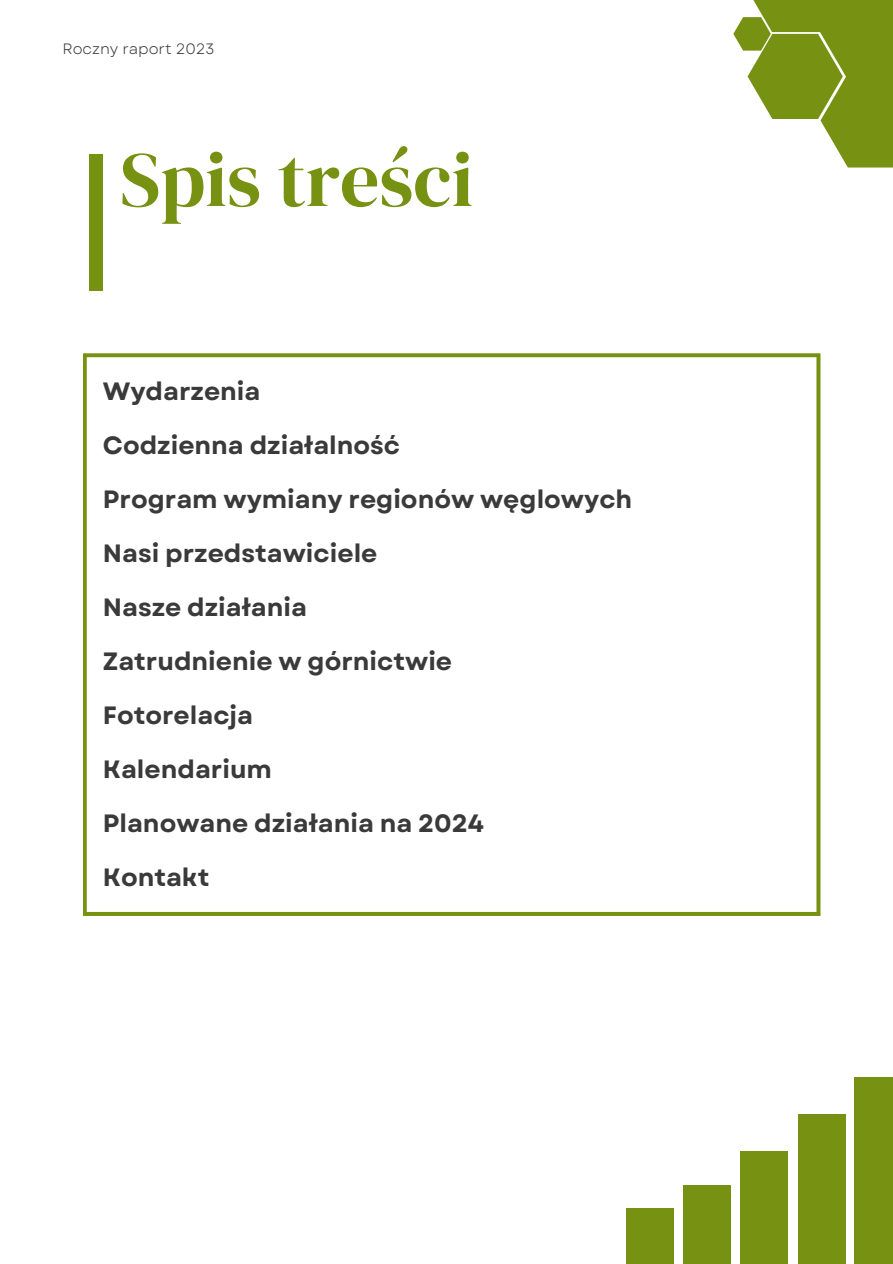
<style>
.page{position:relative;width:893px;height:1264px;background:#fff}
.page>*{position:absolute;margin:0;border:0;box-sizing:border-box;transform-origin:0 0}
.t1{font:77.55px "DM Serif Display";color:#779212}
.t2{font:700 25.05px/54px "Garet";color:#3b3a3a}
.t3{font:15px "Garet";color:#3b3a3a}
</style>
<div class="page">
<svg style="left:83px;top:353px;width:737px;height:562px"></svg>
<div style="left:89px;top:154px;width:14px;height:136px;background:#779212"></div>
<div style="left:801px;top:0;width:91px;height:113px;background:#779212"></div>
<svg style="left:733px;top:17px;width:159px;height:150px"></svg>
<div style="left:744px;top:0;width:114px;height:32px;background:#779212"></div>
<div style="left:683px;top:1185px;width:48px;height:78px;background:#779212"></div>
<div style="left:626px;top:1208px;width:48px;height:55px;background:#779212"></div>
<div style="left:740px;top:1151px;width:48px;height:112px;background:#779212"></div>
<div style="left:797px;top:1114px;width:48px;height:149px;background:#779212"></div>
<div style="left:854px;top:1077px;width:38px;height:186px;background:#779212"></div>
<h2 class="t3" style="left:62px;top:38px;width:154px">Roczny raport 2023</h2>
<p class="t1" style="left:120px;top:126px;width:355px">Spis treści</p>
<h1 class="t2" style="left:103px;top:364px;width:531px">Wydarzenia<br>Codzienna działalność<br>Program wymiany regionów węglowych<br>Nasi przedstawiciele<br>Nasze działania<br>Zatrudnienie w górnictwie<br>Fotorelacja<br>Kalendarium<br>Planowane działania na 2024<br>Kontakt</h1>
</div>
